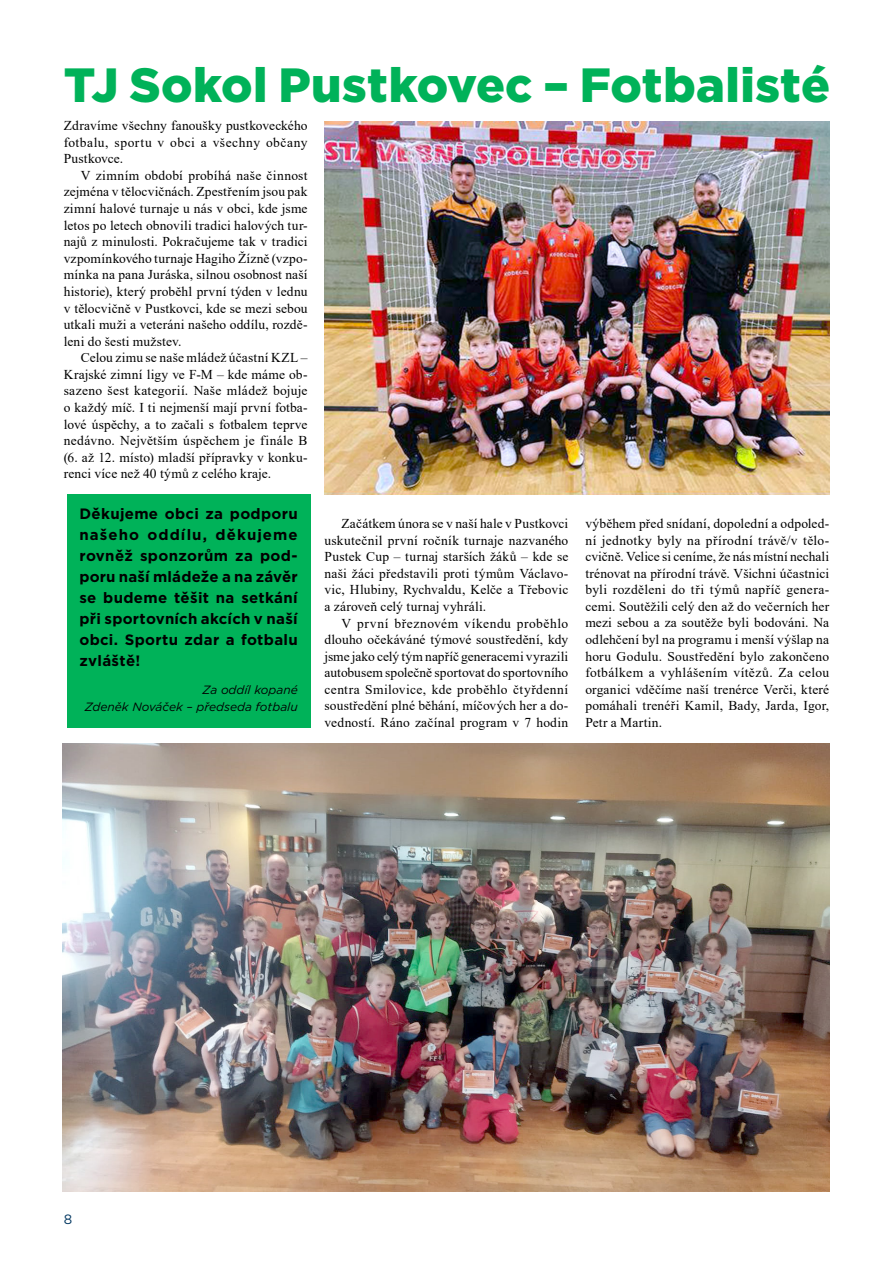
<style>
.page{position:relative;width:893px;height:1263px;background:#fff}
.page>*{position:absolute;margin:0;border:0;box-sizing:border-box;transform-origin:0 0}
.t1{font:900 48px "Gotham";letter-spacing:.005em;color:#00b259}
.t2{font:700 15px/21px "Gotham";letter-spacing:.02em;color:#000;text-align:justify}
.t3{font:13.5px/16.6px "Times New Roman";letter-spacing:.015em;color:#000;text-align:justify}
.t4{font:13.5px "Gotham";color:#003660}
.t5{font:italic 12px/16.6px "Gotham";color:#000;text-align:right}
</style>
<div class="page">
<div style="left:67px;top:495px;width:243px;height:233px;background:#00b259"></div>
<img style="left:325px;top:121px;width:504px;height:374px">
<img style="left:62px;top:744px;width:767px;height:447px">
<h1 class="t1" style="left:64px;top:52px;width:768px">TJ Sokol Pustkovec – Fotbalisté</h1>
<p class="t3" style="left:64px;top:117px;width:245px">Zdravíme všechny fanoušky pustkoveckého fotbalu, sportu v obci a všechny občany Pustkovce.</p>
<p class="t3" style="left:64px;top:167px;width:245px;text-indent:17px">V zimním období probíhá naše činnost zejména v tělocvičnách. Zpestřením jsou pak zimní halové turnaje u nás v obci, kde jsme letos po letech obnovili tradici halových tur&shy;najů z minulosti. Pokračujeme tak v tradici vzpomínkového turnaje Hagiho Žízně (vzpo&shy;mínka na pana Juráska, silnou osobnost naší historie), který proběhl první týden v lednu v tělocvičně v Pustkovci, kde se mezi sebou utkali muži a veteráni našeho oddílu, rozdě&shy;leni do šesti mužstev.</p>
<p class="t3" style="left:64px;top:349px;width:245px;text-indent:17px">Celou zimu se naše mládež účastní KZL – Krajské zimní ligy ve F-M – kde máme ob&shy;sazeno šest kategorií. Naše mládež bojuje o každý míč. I ti nejmenší mají první fotba&shy;lové úspěchy, a to začali s fotbalem teprve nedávno. Největším úspěchem je finále B (6. až 12. místo) mladší přípravky v konku&shy;renci více než 40 týmů z celého kraje.</p>
<p class="t2" style="left:79px;top:503px;width:220px">Děkujeme obci za podporu našeho oddílu, děkujeme rovněž sponzorům za pod&shy;poru naší mládeže a na závěr se budeme těšit na setkání při sportovních akcích v naší obci. Sportu zdar a fotbalu zvláště!</p>
<p class="t5" style="left:85px;top:681px;width:215px">Za oddíl kopané<br>Zdeněk Nováček – předseda fotbalu</p>
<p class="t3" style="left:325px;top:515px;width:245px;text-indent:17px">Začátkem února se v naší hale v Pustkovci uskutečnil první ročník turnaje nazvaného Pustek Cup – turnaj starších žáků – kde se naši žáci představili proti týmům Václavo&shy;vic, Hlubiny, Rychvaldu, Kelče a Třebovic a zároveň celý turnaj vyhráli.</p>
<p class="t3" style="left:325px;top:614px;width:245px;text-indent:17px">V první březnovém víkendu proběhlo dlouho očekáváné týmové soustředění, kdy jsme jako celý tým napříč generacemi vyrazili autobusem společně sportovat do sportovního centra Smilovice, kde proběhlo čtyřdenní soustředění plné běhání, míčových her a do&shy;vedností. Ráno začínal program v 7 hodin</p>
<p class="t3" style="left:585px;top:515px;width:245px">výběhem před snídaní, dopolední a odpoled&shy;ní jednotky byly na přírodní trávě/v tělo&shy;cvičně. Velice si ceníme, že nás místní nechali trénovat na přírodní trávě. Všichni účastnici byli rozděleni do tři týmů napříč genera&shy;cemi. Soutěžili celý den až do večerních her mezi sebou a za soutěže byli bodováni. Na odlehčení byl na programu i menší výšlap na horu Godulu. Soustředění bylo zakončeno fotbálkem a vyhlášením vítězů. Za celou organici vděčíme naší trenérce Verči, které pomáhali trenéři Kamil, Bady, Jarda, Igor, Petr a Martin.</p>
<p class="t4" style="left:64px;top:1210px;width:10px">8</p>
</div>
